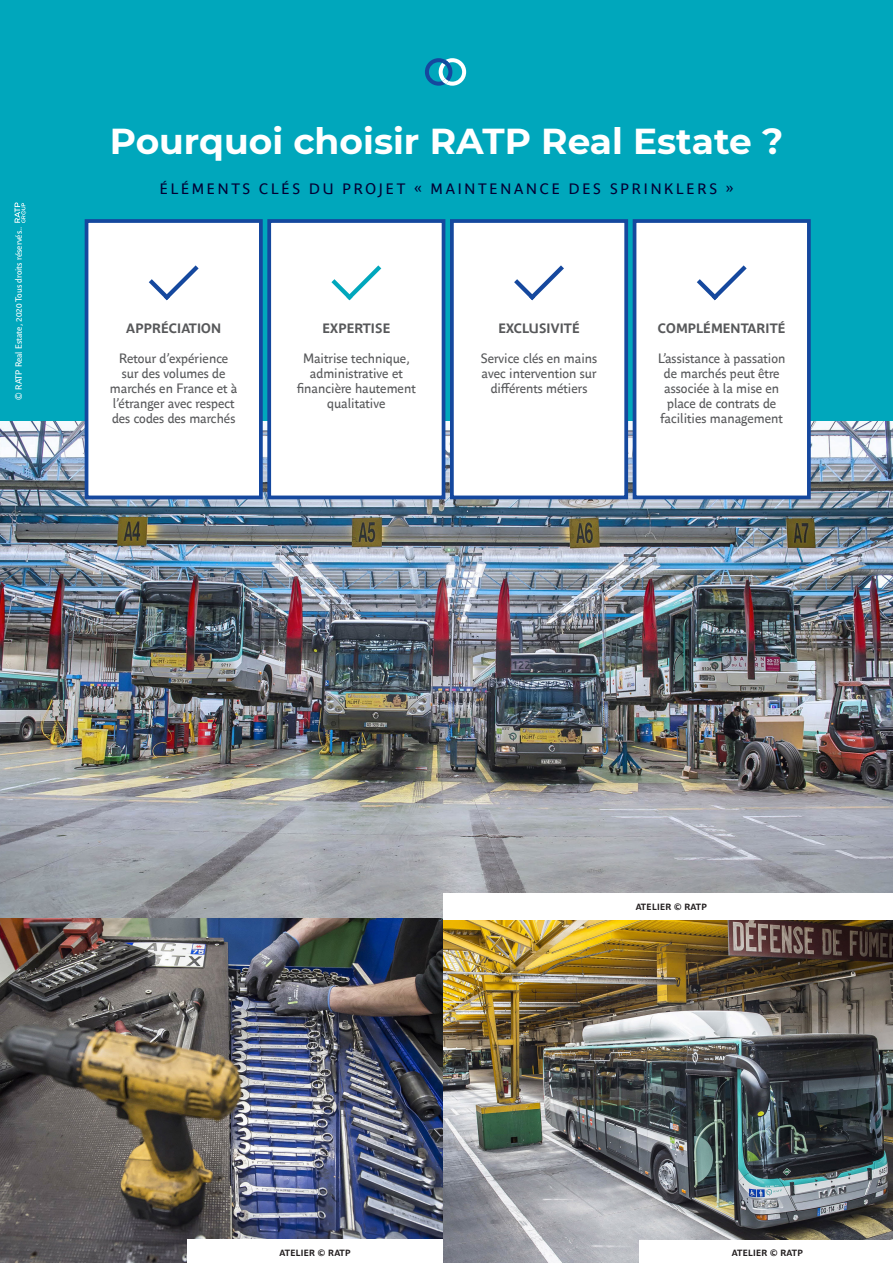
<style>
.page{position:relative;width:893px;height:1263px;background:#fff}
.page>*{position:absolute;margin:0;border:0;box-sizing:border-box;transform-origin:0 0}
.t1{font:700 36px "Montserrat";color:#fff}
.t2{font:15px "Parisine Office";letter-spacing:.185em;color:#030033}
.t3{font:13.5px "Parisine Office";color:#57585a}
.t4{font:700 13.5px "Parisine Office";letter-spacing:.01em;color:#57585a}
.t5{font:9px "Parisine Office";color:#fff}
.t6{font:700 9px "Parisine Office";letter-spacing:.035em;color:#231f20}
</style>
<div class="page">
<img style="left:0;top:421px;width:893px;height:497px">
<img style="left:0;top:918px;width:443px;height:345px">
<img style="left:443px;top:920px;width:450px;height:343px">
<div style="left:443px;top:893px;width:450px;height:26px;background:#fff"></div>
<div style="left:640px;top:1240px;width:253px;height:23px;background:#fff"></div>
<div style="left:0;top:0;width:893px;height:421px;background:#00a7bc"></div>
<div style="left:87px;top:221px;width:174px;height:276px;background:#fff"></div>
<svg style="left:149px;top:265px;width:50px;height:35px"></svg>
<div style="left:85px;top:219px;width:178px;height:280px;border:4px solid #15489e"></div>
<div style="left:269px;top:221px;width:175px;height:276px;background:#fff"></div>
<svg style="left:331px;top:265px;width:50px;height:35px"></svg>
<div style="left:267px;top:219px;width:178px;height:280px;border:4px solid #15489e"></div>
<div style="left:452px;top:221px;width:174px;height:276px;background:#fff"></div>
<svg style="left:514px;top:265px;width:50px;height:35px"></svg>
<div style="left:450px;top:219px;width:178px;height:280px;border:4px solid #15489e"></div>
<div style="left:634px;top:221px;width:175px;height:276px;background:#fff"></div>
<svg style="left:697px;top:265px;width:50px;height:35px"></svg>
<div style="left:633px;top:219px;width:178px;height:280px;border:4px solid #15489e"></div>
<svg style="left:425px;top:58px;width:41px;height:28px"></svg>
<svg style="left:15px;top:203px;width:11px;height:20px"></svg>
<div style="left:187px;top:1240px;width:256px;height:23px;background:#fff"></div>
<p class="t5" style="left:12px;top:400px;width:175px;rotate:-90deg">© RATP Real Estate, 2020 Tous droits réservés..</p>
<p class="t1" style="left:110px;top:116px;width:675px">Pourquoi choisir RATP Real Estate ?</p>
<p class="t2" style="left:160px;top:178px;width:575px">ÉLÉMENTS CLÉS DU PROJET « MAINTENANCE DES SPRINKLERS »</p>
<p class="t4" style="left:126px;top:319px;width:96px">APPRÉCIATION</p>
<p class="t3" style="left:119px;top:349px;width:110px">Retour d’expérience</p>
<p class="t3" style="left:122px;top:364px;width:105px">sur des volumes de</p>
<p class="t3" style="left:110px;top:379px;width:129px">marchés en France et à</p>
<p class="t3" style="left:113px;top:394px;width:123px">l’étranger avec respect</p>
<p class="t3" style="left:112px;top:409px;width:125px">des codes des marchés</p>
<p class="t4" style="left:322px;top:319px;width:69px">EXPERTISE</p>
<p class="t3" style="left:303px;top:349px;width:108px">Maitrise technique,</p>
<p class="t3" style="left:310px;top:364px;width:94px">administrative et</p>
<p class="t3" style="left:297px;top:379px;width:120px">financière hautement</p>
<p class="t3" style="left:327px;top:394px;width:60px">qualitative</p>
<p class="t4" style="left:498px;top:319px;width:83px">EXCLUSIVITÉ</p>
<p class="t3" style="left:481px;top:349px;width:118px">Service clés en mains</p>
<p class="t3" style="left:481px;top:364px;width:117px">avec intervention sur</p>
<p class="t3" style="left:491px;top:379px;width:98px">différents métiers</p>
<p class="t4" style="left:658px;top:319px;width:129px">COMPLÉMENTARITÉ</p>
<p class="t3" style="left:658px;top:349px;width:129px">L’assistance à passation</p>
<p class="t3" style="left:664px;top:364px;width:117px">de marchés peut être</p>
<p class="t3" style="left:664px;top:379px;width:117px">associée à la mise en</p>
<p class="t3" style="left:667px;top:394px;width:111px">place de contrats de</p>
<p class="t3" style="left:661px;top:409px;width:124px">facilities management</p>
<p class="t6" style="left:279px;top:1246px;width:73px">ATELIER © RATP</p>
<p class="t6" style="left:636px;top:900px;width:73px">ATELIER © RATP</p>
<p class="t6" style="left:732px;top:1246px;width:73px">ATELIER © RATP</p>
</div>
